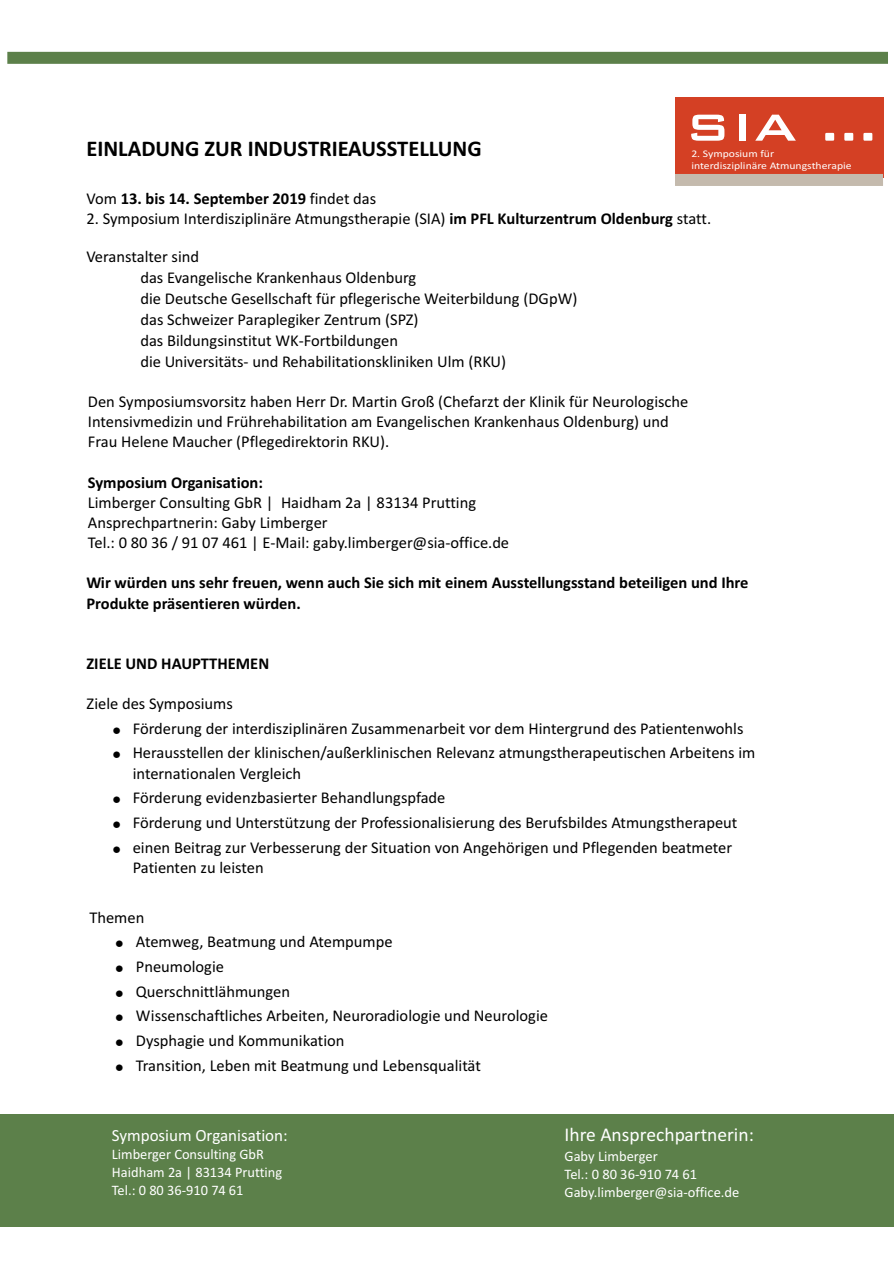
<style>
.page{position:relative;width:894px;height:1263px;background:#fff}
.page>*{position:absolute;margin:0;border:0;box-sizing:border-box;transform-origin:0 0}
.t1{font:50.4px "Bank Gothic Md BT";color:#fff;scale:1.14 1}
.t2{font:700 22.5px "Calibri";color:#000}
.t3{font:19.5px "Calibri";color:#fff}
.t4{font:17.1px "Calibri";color:#fff}
.t5{font:16.5px/24.6px "Calibri";color:#000}
.t6{font:700 16.5px/20.1px "Calibri";color:#000}
.t7{font:14.55px/17.7px "Calibri";color:#fff}
.t8{font:10.2px/12.5px "Calibri";color:#fff;scale:1.14 1}
.s1{font-weight:400}
.s2{font-weight:700}
</style>
<div class="page">
<svg style="left:7px;top:51px;width:881px;height:13px;background:#688957"></svg>
<div style="left:0;top:1114px;width:893px;height:113px;background:#5c804a"></div>
<div style="left:675px;top:97px;width:208px;height:81px;background:#d44024"></div>
<svg style="left:675px;top:168px;width:209px;height:18px"></svg>
<h1 class="t1" style="left:685px;top:102px;width:171px">SIA ...</h1>
<p class="t8" style="left:691px;top:148px;width:142px">2. Symposium für interdisziplinäre Atmungstherapie</p>
<h2 class="t2" style="left:86px;top:139px;width:397px">EINLADUNG ZUR INDUSTRIEAUSSTELLUNG</h2>
<p class="t6" style="left:86px;top:190px;width:291px"><span class="s1">Vom</span> 13. bis 14. September 2019 <span class="s1">findet das</span></p>
<p class="t5" style="left:86px;top:208px;width:626px">2. Symposium Interdisziplinäre Atmungstherapie (SIA) <span class="s2">im PFL Kulturzentrum Oldenburg</span> statt.</p>
<p class="t5" style="left:140px;top:247px;width:438px;line-height:21px;text-indent:-54px">Veranstalter sind<br>das Evangelische Krankenhaus Oldenburg<br>die Deutsche Gesellschaft für pflegerische Weiterbildung (DGpW) das Schweizer Paraplegiker Zentrum (SPZ)<br>das Bildungsinstitut WK-Fortbildungen</p>
<p class="t5" style="left:140px;top:350px;width:367px">die Universitäts- und Rehabilitationskliniken Ulm (RKU)</p>
<p class="t5" style="left:88px;top:393px;width:602px;line-height:20.1px">Den Symposiumsvorsitz haben Herr Dr. Martin Groß (Chefarzt der Klinik für Neurologische<br>Intensivmedizin und Frührehabilitation am Evangelischen Krankenhaus Oldenburg) und<br>Frau Helene Maucher (Pflegedirektorin RKU).</p>
<p class="t6" style="left:88px;top:473px;width:176px">Symposium Organisation:</p>
<p class="t5" style="left:88px;top:494px;width:423px;line-height:20.1px">Limberger Consulting GbR | Haidham 2a | 83134 Prutting<br>Ansprechpartnerin: Gaby Limberger<br>Tel.: 0 80 36 / 91 07 461 | E-Mail: gaby.limberger@sia-office.de</p>
<p class="t6" style="left:86px;top:574px;width:664px">Wir würden uns sehr freuen, wenn auch Sie sich mit einem Ausstellungsstand beteiligen und Ihre<br>Produkte präsentieren würden.</p>
<p class="t6" style="left:86px;top:655px;width:184px">ZIELE UND HAUPTTHEMEN</p>
<p class="t5" style="left:133px;top:693px;width:624px;text-indent:-46px">Ziele des Symposiums<br>Förderung der interdisziplinären Zusammenarbeit vor dem Hintergrund des Patientenwohls<br>Herausstellen der klinischen/außerklinischen Relevanz atmungstherapeutischen Arbeitens im</p>
<p class="t5" style="left:133px;top:762px;width:606px">internationalen Vergleich<br>Förderung evidenzbasierter Behandlungspfade<br>Förderung und Unterstützung der Professionalisierung des Berufsbildes Atmungstherapeut einen Beitrag zur Verbesserung der Situation von Angehörigen und Pflegenden beatmeter</p>
<p class="t5" style="left:133px;top:856px;width:133px">Patienten zu leisten</p>
<p class="t5" style="left:136px;top:906px;width:414px;text-indent:-46px">Themen<br>Atemweg, Beatmung und Atempumpe<br>Pneumologie<br>Querschnittlähmungen<br>Wissenschaftliches Arbeiten, Neuroradiologie und Neurologie<br>Dysphagie und Kommunikation<br>Transition, Leben mit Beatmung und Lebensqualität</p>
<p class="t4" style="left:112px;top:1128px;width:177px">Symposium Organisation:</p>
<p class="t7" style="left:112px;top:1147px;width:172px">Limberger Consulting GbR<br>Haidham 2a | 83134 Prutting<br>Tel.: 0 80 36-910 74 61</p>
<p class="t3" style="left:565px;top:1126px;width:191px">Ihre Ansprechpartnerin:</p>
<p class="t7" style="left:565px;top:1148px;width:176px;line-height:18.1px">Gaby Limberger<br>Tel.: 0 80 36-910 74 61<br>Gaby.limberger@sia-office.de</p>
</div>
